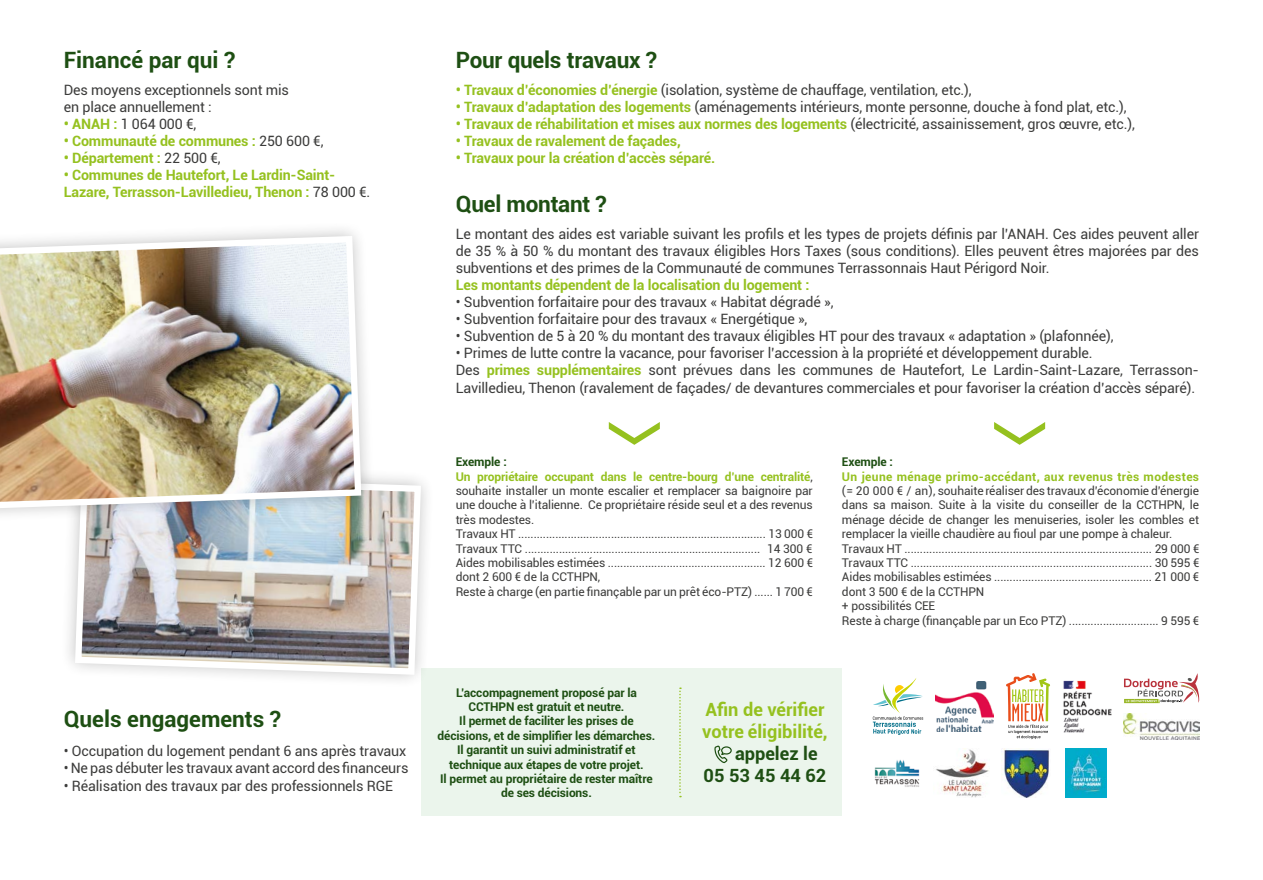
<style>
.page{position:relative;width:1263px;height:880px;background:#fff}
.page>*{position:absolute;margin:0;border:0;box-sizing:border-box;transform-origin:0 0}
.t1{font:700 22.5px "Roboto";color:#1e4f13}
.t2{font:700 18.15px/21.9px "Roboto";color:#95c11f}
.t3{font:700 18.15px/21.9px "Roboto";color:#1e4f13}
.t4{font:14.25px/17.1px "Roboto";letter-spacing:-.01em;color:#3c3c3b}
.t5{font:700 14.25px/17.1px "Roboto";letter-spacing:-.01em;color:#95c11f}
.t6{font:12px/14.4px "Roboto";letter-spacing:-.01em;color:#3c3c3b}
.t7{font:700 12px/14.4px "Roboto";letter-spacing:-.01em;color:#1e4f13;text-align:center}
.t8{font:700 12px "Roboto";letter-spacing:.03em;color:#95c11f}
.s1{font-weight:700;color:#95c11f}
.s2{font-weight:400;color:#3c3c3b}
.s3{font-weight:700;color:#1e4f13}
</style>
<div class="page">
<div style="left:421px;top:669px;width:421px;height:147px;background:#ebf5ec"></div>
<img style="left:874px;top:759px;width:46px;height:28px">
<img style="left:1001px;top:748px;width:48px;height:50px">
<img style="left:1065px;top:748px;width:42px;height:50px">
<img style="left:936px;top:748px;width:53px;height:50px">
<svg style="left:872px;top:678px;width:51px;height:57px"></svg>
<img style="left:935px;top:681px;width:59px;height:50px">
<svg style="left:1006px;top:673px;width:44px;height:66px"></svg>
<img style="left:1063px;top:680px;width:49px;height:53px">
<svg style="left:1124px;top:673px;width:75px;height:30px"></svg>
<img style="left:1124px;top:713px;width:75px;height:26px">
<svg style="left:679px;top:687px;width:2px;height:110px"></svg>
<svg style="left:714px;top:745px;width:18px;height:19px"></svg>
<svg style="left:609px;top:422px;width:51px;height:23px"></svg>
<svg style="left:994px;top:422px;width:51px;height:23px"></svg>
<svg style="left:69px;top:488px;width:368px;height:192px"></svg>
<img style="left:72px;top:477px;width:352px;height:201px">
<svg style="left:0;top:229px;width:378px;height:296px"></svg>
<img style="left:0;top:233px;width:365px;height:279px">
<h1 class="t1" style="left:64px;top:44px;width:173px">Financé par qui ?</h1>
<p class="t4" style="left:64px;top:80px;width:227px">Des moyens exceptionnels sont mis en place annuellement :</p>
<p class="t4" style="left:64px;top:115px;width:134px"><span class="s1">• ANAH :</span> 1 064 000 €,</p>
<p class="t5" style="left:64px;top:132px;width:261px">• Communauté de communes : <span class="s2">250 600 €,</span></p>
<p class="t5" style="left:64px;top:149px;width:158px">• Département : <span class="s2">22 500 €,</span></p>
<p class="t5" style="left:64px;top:166px;width:308px">• Communes de Hautefort, Le Lardin-Saint-<br>Lazare, Terrasson-Lavilledieu, Thenon : <span class="s2">78 000 €.</span></p>
<h1 class="t1" style="left:64px;top:703px;width:219px">Quels engagements ?</h1>
<p class="t4" style="left:64px;top:742px;width:344px">• Occupation du logement pendant 6 ans après travaux</p>
<p class="t4" style="left:64px;top:759px;width:346px">• Ne pas débuter les travaux avant accord des financeurs</p>
<p class="t4" style="left:64px;top:776px;width:331px">• Réalisation des travaux par des professionnels RGE</p>
<h1 class="t1" style="left:456px;top:44px;width:203px">Pour quels travaux ?</h1>
<p class="t4" style="left:456px;top:80px;width:517px"><span class="s1">• Travaux d’économies d’énergie</span> (isolation, système de chauffage, ventilation, etc.),</p>
<p class="t4" style="left:456px;top:98px;width:672px"><span class="s1">• Travaux d’adaptation des logements</span> (aménagements intérieurs, monte personne, douche à fond plat, etc.),</p>
<p class="t5" style="left:456px;top:115px;width:681px">• Travaux de réhabilitation et mises aux normes des logements <span class="s2">(électricité, assainissement, gros œuvre, etc.),</span></p>
<p class="t5" style="left:456px;top:132px;width:227px">• Travaux de ravalement de façades,</p>
<p class="t5" style="left:456px;top:149px;width:261px">• Travaux pour la création d’accès séparé.</p>
<h1 class="t1" style="left:456px;top:188px;width:153px">Quel montant ?</h1>
<p class="t4" style="left:456px;top:224px;width:745px;text-align:justify">Le montant des aides est variable suivant les profils et les types de projets définis par l’ANAH. Ces aides peuvent aller de 35 % à 50 % du montant des travaux éligibles Hors Taxes (sous conditions). Elles peuvent êtres majorées par des subventions et des primes de la Communauté de communes Terrassonnais Haut Périgord Noir.</p>
<p class="t5" style="left:456px;top:276px;width:355px">Les montants dépendent de la localisation du logement :</p>
<p class="t4" style="left:456px;top:293px;width:379px">• Subvention forfaitaire pour des travaux « Habitat dégradé »,</p>
<p class="t4" style="left:456px;top:310px;width:353px">• Subvention forfaitaire pour des travaux « Energétique »,</p>
<p class="t4" style="left:456px;top:327px;width:659px">• Subvention de 5 à 20 % du montant des travaux éligibles HT pour des travaux « adaptation » (plafonnée),</p>
<p class="t4" style="left:456px;top:344px;width:745px">• Primes de lutte contre la vacance, pour favoriser l’accession à la propriété et développement durable.<br>Des <span class="s1">primes supplémentaires</span> sont prévues dans les communes de Hautefort, Le Lardin-Saint-Lazare, Terrasson-<br>Lavilledieu, Thenon (ravalement de façades/ de devantures commerciales et pour favoriser la création d’accès séparé).</p>
<p class="t6" style="left:456px;top:454px;width:359px"><span class="s3">Exemple :<br></span><span class="s1">Un propriétaire occupant dans le centre-bourg d’une centralité</span>, souhaite installer un monte escalier et remplacer sa baignoire par une douche à l’italienne. Ce propriétaire réside seul et a des revenus très modestes.<br>Travaux HT ................................................................................ 13 000 € Travaux TTC ............................................................................ 14 300 € Aides mobilisables estimées ................................................... 12 600 € dont 2 600 € de la CCTHPN,<br>Reste à charge (en partie finançable par un prêt éco-PTZ) ...... 1 700 €</p>
<p class="t7" style="left:842px;top:454px;width:53px">Exemple :</p>
<p class="t8" style="left:842px;top:468px;width:359px">Un jeune ménage primo-accédant, aux revenus très modestes</p>
<p class="t6" style="left:842px;top:483px;width:359px">(= 20 000 € / an), souhaite réaliser des travaux d’économie d’énergie dans sa maison. Suite à la visite du conseiller de la CCTHPN, le ménage décide de changer les menuiseries, isoler les combles et remplacer la vieille chaudière au fioul par une pompe à chaleur.<br>Travaux HT ................................................................................ 29 000 € Travaux TTC .............................................................................. 30 595 € Aides mobilisables estimées ................................................... 21 000 € dont 3 500 € de la CCTHPN<br>+ possibilités CEE<br>Reste à charge (finançable par un Eco PTZ) ............................. 9 595 €</p>
<p class="t7" style="left:438px;top:684px;width:219px">L’accompagnement proposé par la CCTHPN est gratuit et neutre.<br>Il permet de faciliter les prises de décisions, et de simplifier les démarches.<br>Il garantit un suivi administratif et technique aux étapes de votre projet.<br>Il permet au propriétaire de rester maître de ses décisions.</p>
<h2 class="t2" style="left:702px;top:698px;width:127px">Afin de vérifier votre éligibilité,</h2>
<h2 class="t3" style="left:704px;top:742px;width:124px;text-indent:31px">appelez le<br>05 53 45 44 62</h2>
</div>
